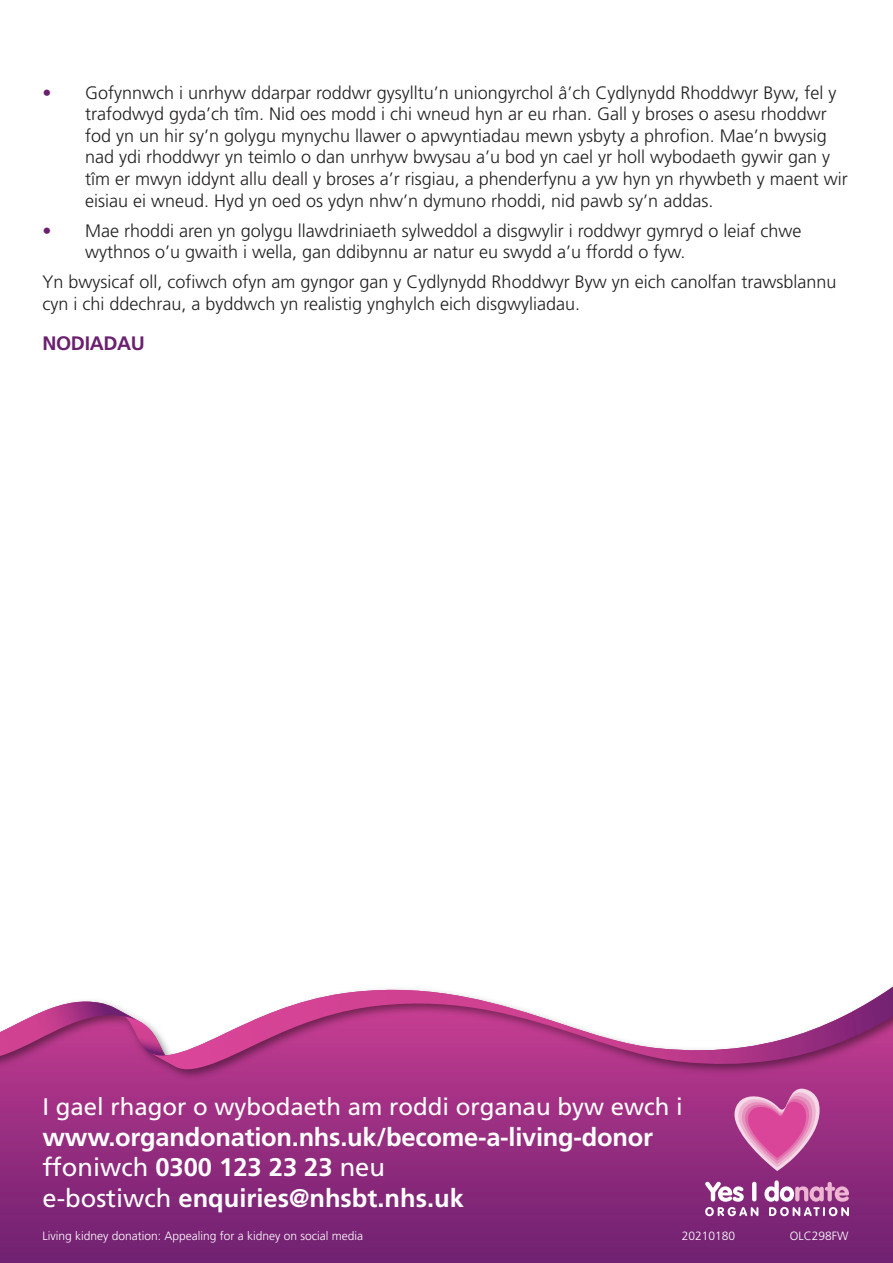
<style>
.page{position:relative;width:893px;height:1263px;background:#fff}
.page>*{position:absolute;margin:0;border:0;box-sizing:border-box;transform-origin:0 0}
.t1{font:700 25.5px "Frutiger LT Pro";letter-spacing:-.01em;color:#fff}
.t2{font:700 25.5px "Frutiger LT Std";color:#fff}
.t3{font:25.5px "Frutiger LT Pro";color:#fff}
.t4{font:24px "Frutiger LT Pro";color:#fff}
.Paragraph_heading{font:700 19.5px "Frutiger LT Pro";letter-spacing:-.02em;color:#6b206f}
.Body_text{font:300 18px/21.6px "Frutiger LT Pro";color:#231f20}
.t5{font:300 12px "Frutiger LT Pro";color:#fff}
.s1{color:#6b206f}
.s2{font-family:"Frutiger LT Std";font-weight:700}
.s3{font-family:"Frutiger LT Pro";font-weight:400}
</style>
<div class="page">
<svg style="left:0;top:1124px;width:893px;height:139px;background:#842779"></svg>
<img style="left:0;top:1066px;width:893px;height:58px">
<svg style="left:150px;top:986px;width:743px;height:84px"></svg>
<svg style="left:0;top:1001px;width:175px;height:65px"></svg>
<svg style="left:734px;top:1089px;width:86px;height:82px;background:#c75ea1"></svg>
<svg style="left:705px;top:1182px;width:53px;height:34px"></svg>
<svg style="left:764px;top:1180px;width:85px;height:36px;background:#af6ba3"></svg>
<p class="Body_text" style="left:85px;top:82px;width:764px;text-indent:-43px"><span class="s1">•</span> Gofynnwch i unrhyw ddarpar roddwr gysylltu’n uniongyrchol â’ch Cydlynydd Rhoddwyr Byw, fel y trafodwyd gyda’ch tîm. Nid oes modd i chi wneud hyn ar eu rhan. Gall y broses o asesu rhoddwr fod yn un hir sy’n golygu mynychu llawer o apwyntiadau mewn ysbyty a phrofion. Mae’n bwysig nad ydi rhoddwyr yn teimlo o dan unrhyw bwysau a’u bod yn cael yr holl wybodaeth gywir gan y tîm er mwyn iddynt allu deall y broses a’r risgiau, a phenderfynu a yw hyn yn rhywbeth y maent wir eisiau ei wneud. Hyd yn oed os ydyn nhw’n dymuno rhoddi, nid pawb sy’n addas.</p>
<p class="Body_text" style="left:85px;top:220px;width:718px;text-indent:-43px"><span class="s1">•</span> Mae rhoddi aren yn golygu llawdriniaeth sylweddol a disgwylir i roddwyr gymryd o leiaf chwe wythnos o’u gwaith i wella, gan ddibynnu ar natur eu swydd a’u ffordd o fyw.</p>
<p class="Body_text" style="left:43px;top:271px;width:795px">Yn bwysicaf oll, cofiwch ofyn am gyngor gan y Cydlynydd Rhoddwyr Byw yn eich canolfan trawsblannu cyn i chi ddechrau, a byddwch yn realistig ynghylch eich disgwyliadau.</p>
<p class="Paragraph_heading" style="left:43px;top:332px;width:104px">NODIADAU</p>
<p class="t4" style="left:43px;top:1093px;width:642px">I gael rhagor o wybodaeth am roddi organau byw ewch i</p>
<p class="t1" style="left:43px;top:1122px;width:612px">www.organdonation.nhs.uk/become-a-living-donor</p>
<p class="t3" style="left:43px;top:1152px;width:344px">ffoniwch <span class="s2">0300 123 23 23</span> neu</p>
<p class="t2" style="left:43px;top:1183px;width:423px"><span class="s3">e-bostiwch</span> enquiries@nhsbt.nhs.uk</p>
<p class="t5" style="left:43px;top:1229px;width:322px">Living kidney donation: Appealing for a kidney on social media</p>
<p class="t5" style="left:682px;top:1229px;width:55px">20210180</p>
<p class="t5" style="left:790px;top:1229px;width:60px">OLC298FW</p>
</div>
